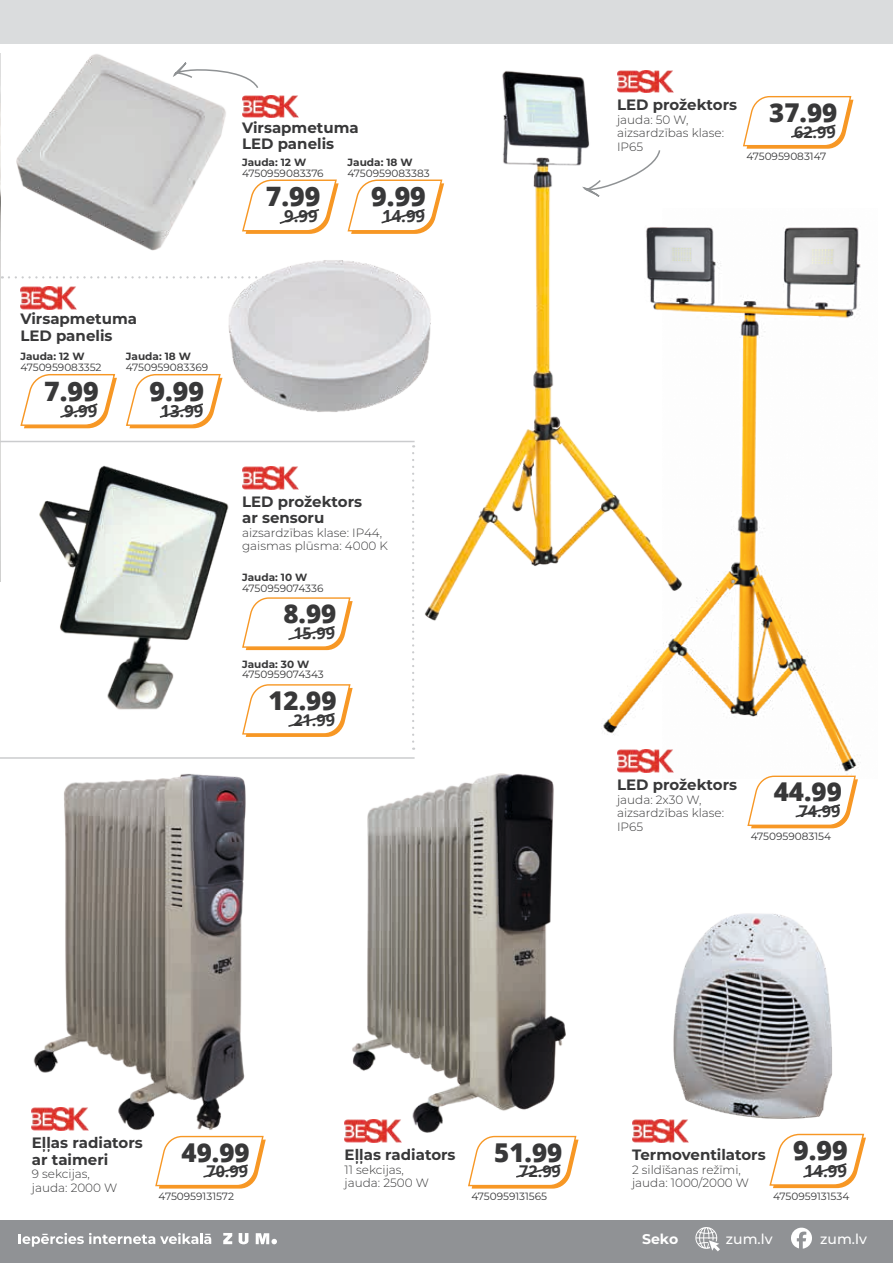
<style>
.page{position:relative;width:893px;height:1263px;background:#fff}
.page>*{position:absolute;margin:0;border:0;box-sizing:border-box;transform-origin:0 0}
.t1{font:800 26.7px "Open Sans";color:#383839}
.t2{font:800 25.95px "Open Sans";color:#383839}
.t3{font:700 16.65px "Open Sans";color:#383839}
.t4{font:700 16.2px "Open Sans";color:#383839}
.t5{font:700 15px/16.5px "Montserrat";color:#383839}
.t6{font:500 14.1px "Montserrat";color:#fff}
.t7{font:700 14.1px "Montserrat";color:#fff}
.t8{font:300 12px/13.5px "Montserrat";color:#383839}
.t9{font:10.5px "Montserrat";color:#383839}
.t10{font:700 10.5px "Montserrat";color:#383839}
</style>
<div class="page">
<img style="left:0;top:53px;width:1px;height:529px">
<div style="left:0;top:1220px;width:893px;height:43px;background:#909295"></div>
<svg style="left:223px;top:1233px;width:9px;height:11px"></svg>
<svg style="left:239px;top:1233px;width:9px;height:11px"></svg>
<svg style="left:256px;top:1233px;width:21px;height:11px"></svg>
<svg style="left:19px;top:1233px;width:192px;height:14px"></svg>
<svg style="left:791px;top:1228px;width:21px;height:21px"></svg>
<svg style="left:695px;top:1227px;width:25px;height:24px"></svg>
<img style="left:31px;top:774px;width:215px;height:357px">
<img style="left:344px;top:773px;width:222px;height:370px">
<img style="left:660px;top:913px;width:172px;height:207px">
<img style="left:601px;top:227px;width:260px;height:548px">
<img style="left:425px;top:70px;width:267px;height:560px">
<img style="left:39px;top:465px;width:190px;height:245px">
<img style="left:32px;top:1108px;width:56px;height:22px">
<img style="left:345px;top:1120px;width:56px;height:22px">
<img style="left:632px;top:1120px;width:57px;height:22px">
<img style="left:617px;top:750px;width:57px;height:22px">
<img style="left:242px;top:467px;width:57px;height:22px">
<img style="left:20px;top:287px;width:57px;height:22px">
<img style="left:242px;top:95px;width:56px;height:23px">
<img style="left:617px;top:70px;width:57px;height:23px">
<svg style="left:155px;top:1135px;width:111px;height:53px"></svg>
<svg style="left:467px;top:1135px;width:111px;height:53px"></svg>
<svg style="left:747px;top:775px;width:111px;height:53px"></svg>
<svg style="left:743px;top:96px;width:110px;height:53px"></svg>
<svg style="left:769px;top:1133px;width:97px;height:55px"></svg>
<svg style="left:20px;top:374px;width:97px;height:54px"></svg>
<svg style="left:242px;top:179px;width:97px;height:55px"></svg>
<svg style="left:126px;top:374px;width:96px;height:54px"></svg>
<svg style="left:347px;top:178px;width:97px;height:56px"></svg>
<svg style="left:581px;top:149px;width:80px;height:67px"></svg>
<svg style="left:172px;top:43px;width:88px;height:45px"></svg>
<hr style="left:0;top:757px;width:415px;height:2px;background:#cbccce">
<hr style="left:0;top:441px;width:415px;height:1px;background:#cbccce">
<svg style="left:412px;top:453px;width:2px;height:297px"></svg>
<svg style="left:2px;top:276px;width:221px;height:2px"></svg>
<svg style="left:242px;top:684px;width:111px;height:53px"></svg>
<svg style="left:242px;top:597px;width:111px;height:53px"></svg>
<div style="left:0;top:0;width:893px;height:43px;background:#dadcdd"></div>
<img style="left:16px;top:49px;width:217px;height:202px">
<img style="left:223px;top:239px;width:214px;height:188px">
<p class="t5" style="left:242px;top:118px;width:118px">Virsapmetuma<br>LED panelis</p>
<p class="t10" style="left:242px;top:155px;width:66px">Jauda: 12 W</p>
<p class="t9" style="left:242px;top:166px;width:83px">4750959083376</p>
<h1 class="t1" style="left:266px;top:176px;width:56px">7.99</h1>
<h3 class="t3" style="left:284px;top:205px;width:35px">9.99</h3>
<p class="t10" style="left:348px;top:155px;width:67px">Jauda: 18 W</p>
<p class="t9" style="left:348px;top:166px;width:84px">4750959083383</p>
<h1 class="t1" style="left:371px;top:176px;width:56px">9.99</h1>
<h3 class="t3" style="left:382px;top:205px;width:44px">14.99</h3>
<p class="t5" style="left:20px;top:310px;width:118px">Virsapmetuma<br>LED panelis</p>
<p class="t10" style="left:20px;top:349px;width:66px">Jauda: 12 W</p>
<p class="t9" style="left:20px;top:360px;width:83px">4750959083352</p>
<h1 class="t1" style="left:44px;top:370px;width:56px">7.99</h1>
<h3 class="t3" style="left:64px;top:399px;width:35px">9.99</h3>
<p class="t10" style="left:126px;top:349px;width:67px">Jauda: 18 W</p>
<p class="t9" style="left:126px;top:360px;width:84px">4750959083369</p>
<h1 class="t1" style="left:150px;top:370px;width:56px">9.99</h1>
<h3 class="t3" style="left:161px;top:399px;width:44px">13.99</h3>
<p class="t5" style="left:242px;top:492px;width:122px">LED prožektors ar sensoru</p>
<p class="t8" style="left:242px;top:525px;width:147px">aizsardzības klase: IP44, gaismas plūsma: 4000 K</p>
<p class="t10" style="left:242px;top:570px;width:67px">Jauda: 10 W</p>
<p class="t9" style="left:242px;top:581px;width:83px">4750959074336</p>
<h2 class="t2" style="left:283px;top:594px;width:55px">8.99</h2>
<h3 class="t4" style="left:293px;top:622px;width:43px">15.99</h3>
<p class="t10" style="left:242px;top:656px;width:69px">Jauda: 30 W</p>
<p class="t9" style="left:242px;top:667px;width:83px">4750959074343</p>
<h2 class="t2" style="left:268px;top:681px;width:70px">12.99</h2>
<h3 class="t4" style="left:293px;top:708px;width:43px">21.99</h3>
<p class="t5" style="left:617px;top:96px;width:122px">LED prožektors</p>
<p class="t8" style="left:617px;top:113px;width:109px">jauda: 50 W, aizsardzības klase:<br>IP65</p>
<h2 class="t2" style="left:769px;top:93px;width:70px">37.99</h2>
<h3 class="t4" style="left:794px;top:120px;width:43px">62.99</h3>
<p class="t9" style="left:746px;top:149px;width:81px">4750959083147</p>
<p class="t5" style="left:617px;top:776px;width:122px">LED prožektors</p>
<p class="t8" style="left:617px;top:792px;width:109px">jauda: 2x30 W, aizsardzības klase:<br>IP65</p>
<h2 class="t2" style="left:774px;top:772px;width:70px">44.99</h2>
<h3 class="t4" style="left:799px;top:800px;width:43px">74.99</h3>
<p class="t9" style="left:751px;top:829px;width:82px">4750959083154</p>
<p class="t5" style="left:32px;top:1134px;width:112px">Eļļas radiators ar taimeri</p>
<p class="t8" style="left:32px;top:1166px;width:87px">9 sekcijas, jauda: 2000 W</p>
<h2 class="t2" style="left:181px;top:1132px;width:70px">49.99</h2>
<h3 class="t4" style="left:206px;top:1160px;width:43px">70.99</h3>
<p class="t5" style="left:345px;top:1146px;width:112px">Eļļas radiators</p>
<p class="t8" style="left:345px;top:1162px;width:86px">11 sekcijas, jauda: 2500 W</p>
<h2 class="t2" style="left:494px;top:1132px;width:70px">51.99</h2>
<h3 class="t4" style="left:519px;top:1160px;width:43px">72.99</h3>
<p class="t9" style="left:159px;top:1189px;width:77px">4750959131572</p>
<p class="t9" style="left:471px;top:1189px;width:77px">4750959131565</p>
<p class="t5" style="left:632px;top:1146px;width:135px">Termoventilators</p>
<p class="t8" style="left:632px;top:1162px;width:118px">2 sildīšanas režīmi, jauda: 1000/2000 W</p>
<h1 class="t1" style="left:793px;top:1130px;width:56px">9.99</h1>
<h3 class="t3" style="left:804px;top:1159px;width:44px">14.99</h3>
<p class="t9" style="left:773px;top:1189px;width:78px">4750959131534</p>
<p class="t7" style="left:642px;top:1229px;width:38px">Seko</p>
<p class="t6" style="left:726px;top:1229px;width:48px">zum.lv</p>
<p class="t6" style="left:820px;top:1229px;width:48px">zum.lv</p>
</div>
